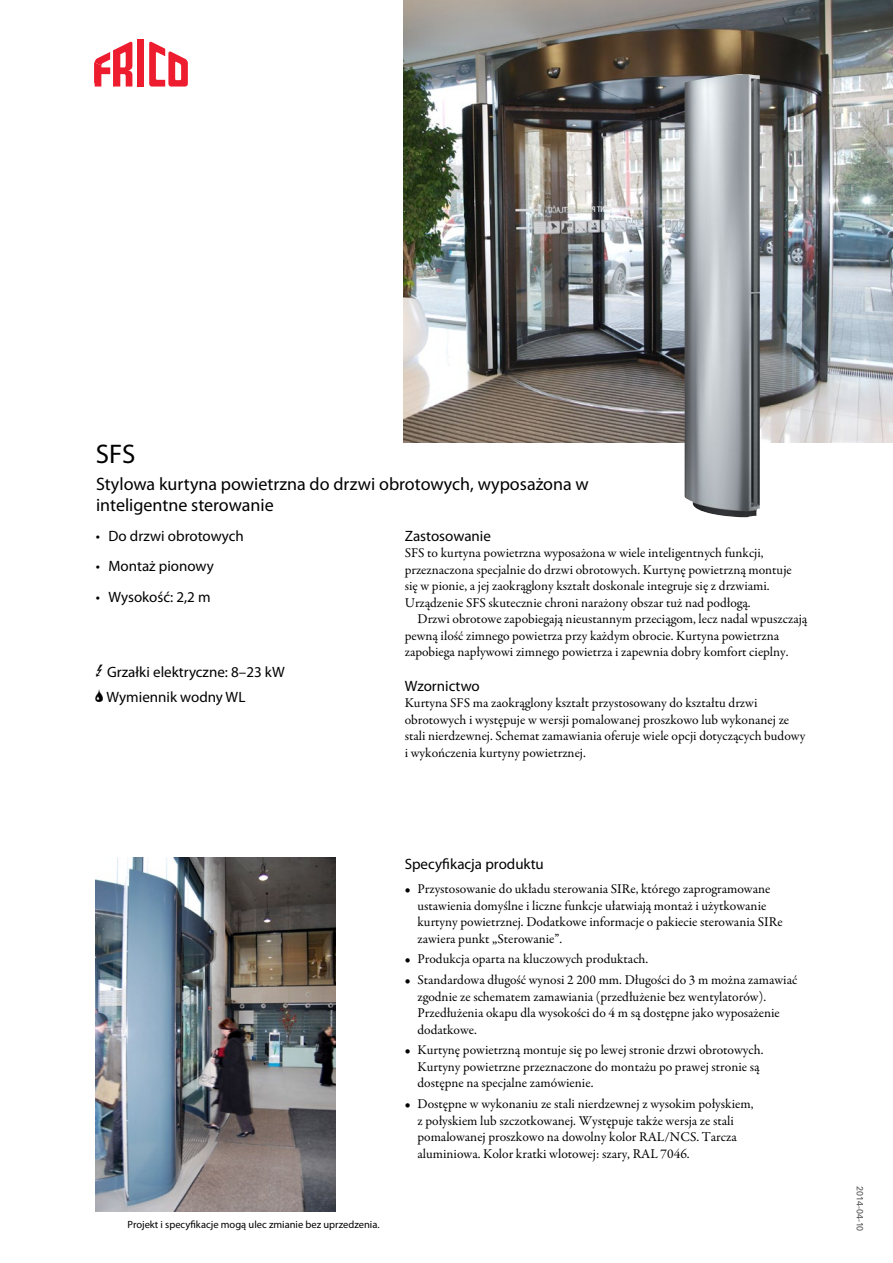
<style>
.page{position:relative;width:893px;height:1263px;background:#fff}
.page>*{position:absolute;margin:0;border:0;box-sizing:border-box;transform-origin:0 0}
.t1{font:27px "Myriad Pro";color:#000}
.t2{font:18px/21.6px "Myriad Pro";color:#000}
.t3{font:15px/24.5px "Myriad Pro";color:#000}
.t4{font:13.5px/16.5px "Garamond Premr Pro";color:#000}
.t5{font:10.5px "Myriad Pro";color:#000}
.t6{font:9px "Univers";letter-spacing:-.035em;color:#545456}
</style>
<div class="page">
<img style="left:404px;top:0;width:489px;height:442px">
<img style="left:685px;top:74px;width:75px;height:443px">
<img style="left:96px;top:858px;width:240px;height:354px">
<div style="left:137px;top:39px;width:7px;height:48px;background:#ed1c2e"></div>
<svg style="left:149px;top:41px;width:39px;height:46px"></svg>
<svg style="left:95px;top:41px;width:37px;height:46px"></svg>
<h1 class="t1" style="left:96px;top:437px;width:41px">SFS</h1>
<h2 class="t2" style="left:96px;top:473px;width:494px">Stylowa kurtyna powietrzna do drzwi obrotowych, wyposażona w inteligentne sterowanie</h2>
<p class="t3" style="left:96px;top:523px;width:150px">• Do drzwi obrotowych</p>
<p class="t3" style="left:96px;top:554px;width:120px">• Montaż pionowy</p>
<p class="t3" style="left:96px;top:585px;width:116px">• Wysokość: 2,2 m</p>
<p class="t3" style="left:107px;top:660px;width:180px;text-indent:-12px">✓ Grzałki elektryczne: 8–23 kW<br>Wymiennik wodny WL</p>
<p class="t3" style="left:405px;top:523px;width:88px">Zastosowanie</p>
<p class="t4" style="left:405px;top:545px;width:389px">SFS to kurtyna powietrzna wyposażona w wiele inteligentnych funkcji, przeznaczona specjalnie do drzwi obrotowych. Kurtynę powietrzną montuje się w pionie, a jej zaokrąglony kształt doskonale integruje się z drzwiami.<br>Urządzenie SFS skutecznie chroni narażony obszar tuż nad podłogą.</p>
<p class="t4" style="left:405px;top:611px;width:404px;text-indent:13px">Drzwi obrotowe zapobiegają nieustannym przeciągom, lecz nadal wpuszczają pewną ilość zimnego powietrza przy każdym obrocie. Kurtyna powietrzna zapobiega napływowi zimnego powietrza i zapewnia dobry komfort cieplny.</p>
<p class="t3" style="left:405px;top:673px;width:77px">Wzornictwo</p>
<p class="t4" style="left:405px;top:695px;width:402px">Kurtyna SFS ma zaokrąglony kształt przystosowany do kształtu drzwi obrotowych i występuje w wersji pomalowanej proszkowo lub wykonanej ze stali nierdzewnej. Schemat zamawiania oferuje wiele opcji dotyczących budowy i wykończenia kurtyny powietrznej.</p>
<p class="t5" style="left:128px;top:1218px;width:253px">Projekt i specyfikacje mogą ulec zmianie bez uprzedzenia.</p>
<p class="t3" style="left:405px;top:852px;width:141px">Specyfikacja produktu</p>
<p class="t4" style="left:417px;top:881px;width:367px;text-indent:-13px">• Przystosowanie do układu sterowania SIRe, którego zaprogramowane ustawienia domyślne i liczne funkcje ułatwiają montaż i użytkowanie kurtyny powietrznej. Dodatkowe informacje o pakiecie sterowania SIRe zawiera punkt „Sterowanie”.</p>
<p class="t4" style="left:405px;top:951px;width:245px">• Produkcja oparta na kluczowych produktach.</p>
<p class="t4" style="left:417px;top:972px;width:381px;text-indent:-13px">• Standardowa długość wynosi 2 200 mm. Długości do 3 m można zamawiać zgodnie ze schematem zamawiania (przedłużenie bez wentylatorów).<br>Przedłużenia okapu dla wysokości do 4 m są dostępne jako wyposażenie dodatkowe.</p>
<p class="t4" style="left:417px;top:1042px;width:347px;text-indent:-13px">• Kurtynę powietrzną montuje się po lewej stronie drzwi obrotowych.<br>Kurtyny powietrzne przeznaczone do montażu po prawej stronie są dostępne na specjalne zamówienie.</p>
<p class="t4" style="left:417px;top:1096px;width:337px;text-indent:-13px">• Dostępne w wykonaniu ze stali nierdzewnej z wysokim połyskiem, z połyskiem lub szczotkowanej. Występuje także wersja ze stali pomalowanej proszkowo na dowolny kolor RAL/NCS. Tarcza aluminiowa. Kolor kratki wlotowej: szary, RAL 7046.</p>
<p class="t6" style="left:865px;top:1186px;width:46px;rotate:90deg">2014-04-10</p>
</div>
